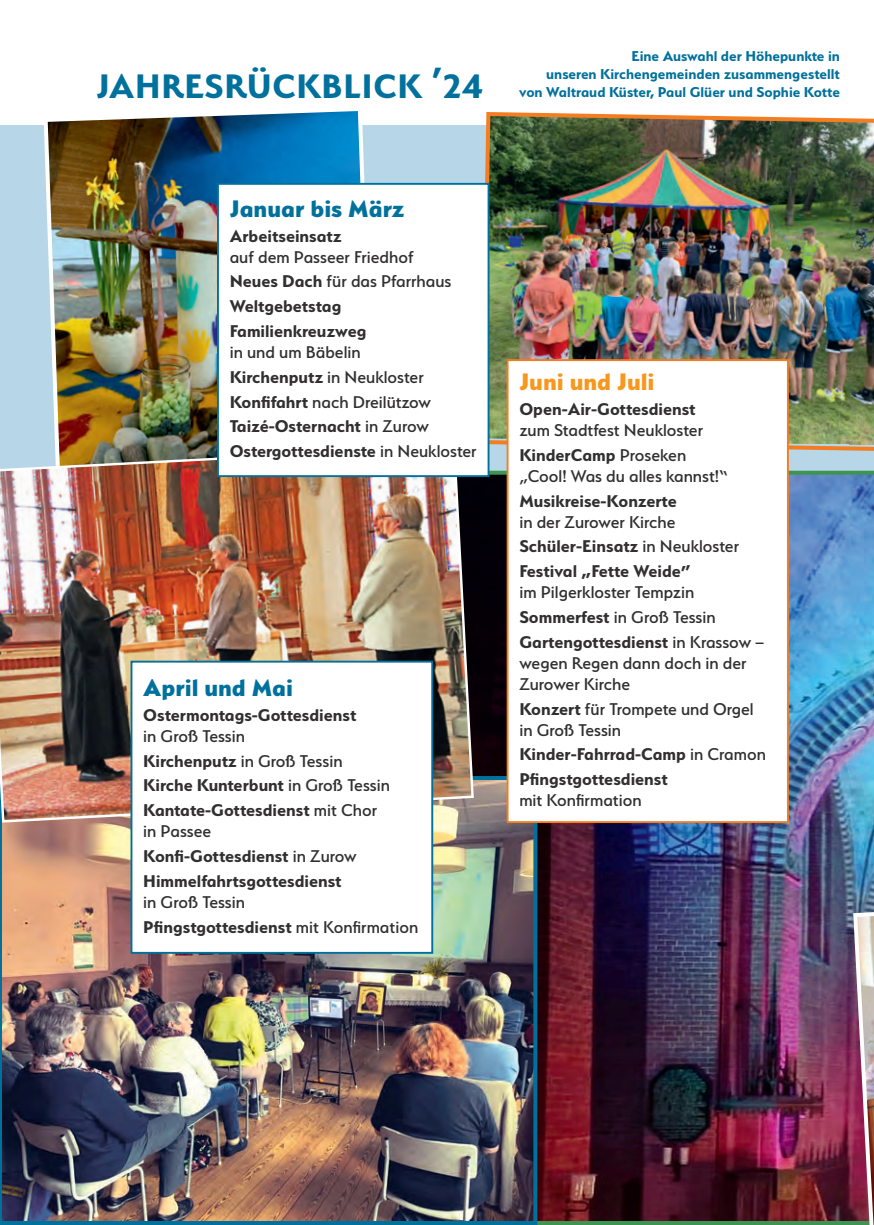
<style>
.page{position:relative;width:874px;height:1225px;background:#fff}
.page>*{position:absolute;margin:0;border:0;box-sizing:border-box;transform-origin:0 0}
.t1{font:700 38px "Serenity";letter-spacing:.02em;color:#00719c}
.t2{font:800 26.6px "Serenity";color:#00719c}
.t3{font:800 26.6px "Serenity";color:#f7971d}
.t4{font:700 19px/24.8px "Serenity";color:#312f30}
.t5{font:500 19px/24.8px "Serenity";color:#312f30}
.t6{font:700 16px/18px "Serenity";color:#00719c;text-align:right}
.s1{font-weight:500}
.s2{font-weight:700}
</style>
<div class="page">
<div style="left:0;top:126px;width:873px;height:1099px;background:#b7d7e8"></div>
<img style="left:475px;top:471px;width:398px;height:754px">
<img style="left:0;top:776px;width:537px;height:449px">
<img style="left:478px;top:112px;width:395px;height:342px">
<img style="left:41px;top:111px;width:337px;height:333px">
<img style="left:0;top:444px;width:475px;height:380px">
<div style="left:507px;top:360px;width:280px;height:462px;background:#fff"></div>
<div style="left:506px;top:359px;width:282px;height:464px;border:2px solid #f47d21"></div>
<div style="left:131px;top:661px;width:301px;height:292px;background:#fff"></div>
<div style="left:130px;top:660px;width:303px;height:293px;border:2px solid #00719c"></div>
<div style="left:218px;top:184px;width:270px;height:292px;background:#fff"></div>
<div style="left:217px;top:183px;width:272px;height:294px;border:2px solid #00719c"></div>
<img style="left:850px;top:881px;width:23px;height:344px">
<h1 class="t1" style="left:96px;top:65px;width:327px">JAHRESRÜCKBLICK</h1>
<h1 class="t1" style="left:431px;top:41px;width:12px">‚</h1>
<h1 class="t1" style="left:443px;top:65px;width:42px">24</h1>
<p class="t6" style="left:546px;top:47px;width:295px">Eine Auswahl der Höhepunkte in<br>unseren Kirchengemeinden zusammengestellt</p>
<p class="t6" style="left:519px;top:83px;width:322px">von Waltraud Küster, Paul Glüer und Sophie Kotte</p>
<h2 class="t2" style="left:229px;top:193px;width:176px">Januar bis März</h2>
<p class="t4" style="left:229px;top:223px;width:113px">Arbeitseinsatz</p>
<p class="t4" style="left:229px;top:244px;width:223px"><span class="s1">auf dem Passeer Friedhof<br></span>Neues Dach <span class="s1">für das Pfarrhaus<br></span>Weltgebetstag<br>Familienkreuzweg</p>
<p class="t5" style="left:229px;top:339px;width:248px">in und um Bäbelin<br><span class="s2">Kirchenputz</span> in Neukloster<br><span class="s2">Konfifahrt</span> nach Dreilützow<br><span class="s2">Taizé-Osternacht</span> in Zurow<br><span class="s2">Ostergottesdienste</span> in Neukloster</p>
<h2 class="t2" style="left:143px;top:672px;width:151px">April und Mai</h2>
<p class="t4" style="left:143px;top:702px;width:215px">Ostermontags-Gottesdienst</p>
<p class="t4" style="left:143px;top:723px;width:248px"><span class="s1">in Groß Tessin<br></span>Kirchenputz <span class="s1">in Groß Tessin<br></span>Kirche Kunterbunt <span class="s1">in Groß Tessin<br></span>Kantate-Gottesdienst <span class="s1">mit Chor</span></p>
<p class="t4" style="left:143px;top:818px;width:215px"><span class="s1">in Passee<br></span>Konfi-Gottesdienst <span class="s1">in Zurow<br></span>Himmelfahrtsgottesdienst</p>
<p class="t5" style="left:143px;top:889px;width:276px">in Groß Tessin<br><span class="s2">Pfingstgottesdienst</span> mit Konfirmation</p>
<h2 class="t3" style="left:519px;top:367px;width:137px">Juni und Juli</h2>
<p class="t4" style="left:519px;top:396px;width:178px">Open-Air-Gottesdienst</p>
<p class="t5" style="left:519px;top:417px;width:185px">zum Stadtfest Neukloster<br><span class="s2">KinderCamp</span> Proseken</p>
<p class="t5" style="left:519px;top:463px;width:210px">„Cool! Was du alles kannst!“</p>
<p class="t4" style="left:519px;top:488px;width:159px">Musikreise-Konzerte</p>
<p class="t4" style="left:519px;top:509px;width:221px"><span class="s1">in der Zurower Kirche<br></span>Schüler-Einsatz <span class="s1">in Neukloster<br></span>Festival „Fette Weide”</p>
<p class="t5" style="left:519px;top:580px;width:246px">im Pilgerkloster Tempzin<br><span class="s2">Sommerfest</span> in Groß Tessin<br><span class="s2">Gartengottesdienst</span> in Krassow –</p>
<p class="t5" style="left:519px;top:652px;width:228px;line-height:21px">wegen Regen dann doch in der<br>Zurower Kirche</p>
<p class="t5" style="left:519px;top:698px;width:236px;line-height:21px"><span class="s2">Konzert</span> für Trompete und Orgel in Groß Tessin</p>
<p class="t4" style="left:519px;top:742px;width:248px">Kinder-Fahrrad-Camp <span class="s1">in Cramon<br></span>Pfingstgottesdienst</p>
<p class="t5" style="left:519px;top:787px;width:124px">mit Konfirmation</p>
</div>
